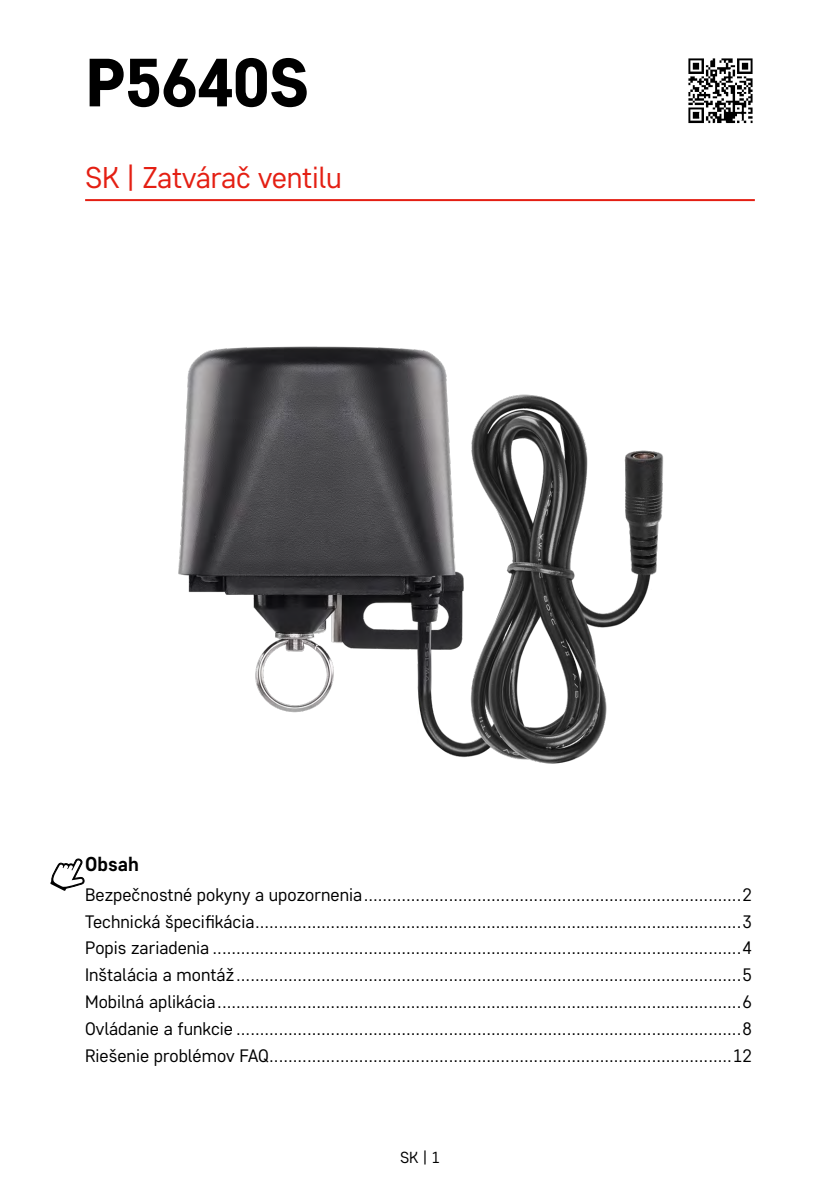
<style>
.page{position:relative;width:840px;height:1191px;background:#fff}
.page>*{position:absolute;margin:0;border:0;box-sizing:border-box;transform-origin:0 0}
.t1{font:800 68px "Core Sans D65";letter-spacing:-.02em;color:#000}
.t2{font:30px "Core Sans D35";letter-spacing:-.01em;color:#e41f13}
.t3{font:700 20px "Core Sans D55";color:#000}
.t4{font:18px/26.8px "Core Sans D35";color:#000;text-align:justify}
.t5{font:16px "Core Sans D35";color:#000}
</style>
<div class="page">
<hr style="left:85px;top:199px;width:669px;height:2px;background:#e41f13">
<img style="left:688px;top:58px;width:65px;height:66px">
<svg style="left:50px;top:858px;width:35px;height:33px"></svg>
<img style="left:178px;top:346px;width:486px;height:418px">
<h1 class="t1" style="left:85px;top:38px;width:225px">P5640S</h1>
<h2 class="t2" style="left:85px;top:158px;width:258px">SK | Zatvárač ventilu</h2>
<p class="t3" style="left:85px;top:851px;width:55px">Obsah</p>
<p class="t4" style="left:85px;top:880px;width:668px">Bezpečnostné pokyny a upozornenia................................................................................2<br>Technická špecifikácia.......................................................................................................3<br>Popis zariadenia ................................................................................................................4<br>Inštalácia a montáž...........................................................................................................5<br>Mobilná aplikácia...............................................................................................................6<br>Ovládanie a funkcie ...........................................................................................................8<br>Riešenie problémov FAQ..................................................................................................12</p>
<p class="t5" style="left:400px;top:1146px;width:41px">SK | 1</p>
</div>
